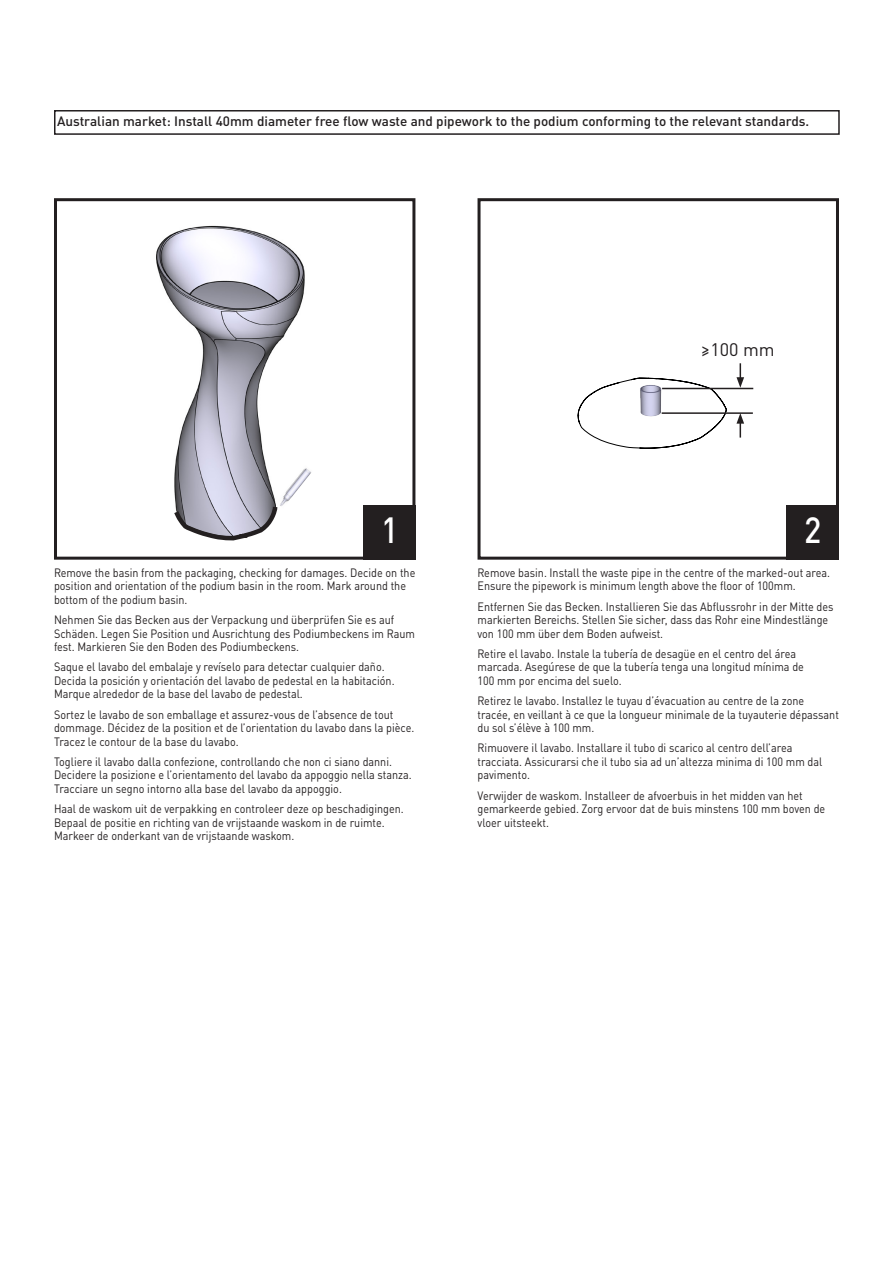
<style>
.page{position:relative;width:893px;height:1263px;background:#fff}
.page>*{position:absolute;margin:0;border:0;box-sizing:border-box;transform-origin:0 0}
.Callout_Circles{font:500 36px "DIN Pro";color:#fff;scale:.9 1}
.t1{font:18px "DIN Pro";color:#231f20}
.t2{font:500 13.5px "DIN Pro";color:#231f20}
.Description_Content{font:12px/13.5px "DIN Pro";color:#231f20;scale:.9 1}
</style>
<div class="page">
<div style="left:54px;top:110px;width:786px;height:25px;border:2px solid #231f20"></div>
<svg style="left:54px;top:198px;width:362px;height:362px"></svg>
<svg style="left:170px;top:502px;width:110px;height:41px"></svg>
<img style="left:276px;top:465px;width:37px;height:43px">
<div style="left:364px;top:505px;width:52px;height:54px;background:#231f20"></div>
<svg style="left:477px;top:198px;width:362px;height:362px"></svg>
<svg style="left:577px;top:378px;width:150px;height:70px"></svg>
<img style="left:632px;top:368px;width:35px;height:55px">
<hr style="left:662px;top:388px;width:91px;height:1px;background:#231f20">
<hr style="left:662px;top:412px;width:91px;height:2px;background:#231f20">
<svg style="left:736px;top:363px;width:8px;height:25px"></svg>
<svg style="left:736px;top:413px;width:8px;height:25px"></svg>
<div style="left:787px;top:505px;width:52px;height:54px;background:#231f20"></div>
<p class="t2" style="left:57px;top:111px;width:754px">Australian market: Install 40mm diameter free flow waste and pipework to the podium conforming to the relevant standards.</p>
<p class="t1" style="left:701px;top:338px;width:75px">≥100 mm</p>
<p class="Callout_Circles" style="left:381px;top:500px;width:21px">1</p>
<p class="Description_Content" style="left:54px;top:565px;width:403px">Remove the basin from the packaging, checking for damages. Decide on the position and orientation of the podium basin in the room. Mark around the bottom of the podium basin.</p>
<p class="Description_Content" style="left:54px;top:612px;width:403px">Nehmen Sie das Becken aus der Verpackung und überprüfen Sie es auf<br>Schäden. Legen Sie Position und Ausrichtung des Podiumbeckens im Raum fest. Markieren Sie den Boden des Podiumbeckens.</p>
<p class="Description_Content" style="left:54px;top:659px;width:380px">Saque el lavabo del embalaje y revíselo para detectar cualquier daño.<br>Decida la posición y orientación del lavabo de pedestal en la habitación.<br>Marque alrededor de la base del lavabo de pedestal.</p>
<p class="Description_Content" style="left:54px;top:707px;width:402px">Sortez le lavabo de son emballage et assurez-vous de l’absence de tout dommage. Décidez de la position et de l’orientation du lavabo dans la pièce.<br>Tracez le contour de la base du lavabo.</p>
<p class="Description_Content" style="left:54px;top:754px;width:399px">Togliere il lavabo dalla confezione, controllando che non ci siano danni.<br>Decidere la posizione e l’orientamento del lavabo da appoggio nella stanza.<br>Tracciare un segno intorno alla base del lavabo da appoggio.</p>
<p class="Description_Content" style="left:54px;top:801px;width:390px">Haal de waskom uit de verpakking en controleer deze op beschadigingen.<br>Bepaal de positie en richting van de vrijstaande waskom in de ruimte.<br>Markeer de onderkant van de vrijstaande waskom.</p>
<p class="Callout_Circles" style="left:804px;top:500px;width:21px">2</p>
<p class="Description_Content" style="left:477px;top:565px;width:393px">Remove basin. Install the waste pipe in the centre of the marked-out area.<br>Ensure the pipework is minimum length above the floor of 100mm.</p>
<p class="Description_Content" style="left:477px;top:599px;width:397px">Entfernen Sie das Becken. Installieren Sie das Abflussrohr in der Mitte des markierten Bereichs. Stellen Sie sicher, dass das Rohr eine Mindestlänge von 100 mm über dem Boden aufweist.</p>
<p class="Description_Content" style="left:477px;top:646px;width:364px">Retire el lavabo. Instale la tubería de desagüe en el centro del área marcada. Asegúrese de que la tubería tenga una longitud mínima de<br>100 mm por encima del suelo.</p>
<p class="Description_Content" style="left:477px;top:693px;width:403px">Retirez le lavabo. Installez le tuyau d’évacuation au centre de la zone tracée, en veillant à ce que la longueur minimale de la tuyauterie dépassant du sol s’élève à 100 mm.</p>
<p class="Description_Content" style="left:477px;top:740px;width:385px">Rimuovere il lavabo. Installare il tubo di scarico al centro dell’area tracciata. Assicurarsi che il tubo sia ad un’altezza minima di 100 mm dal pavimento.</p>
<p class="Description_Content" style="left:477px;top:788px;width:388px">Verwijder de waskom. Installeer de afvoerbuis in het midden van het gemarkeerde gebied. Zorg ervoor dat de buis minstens 100 mm boven de vloer uitsteekt.</p>
</div>
